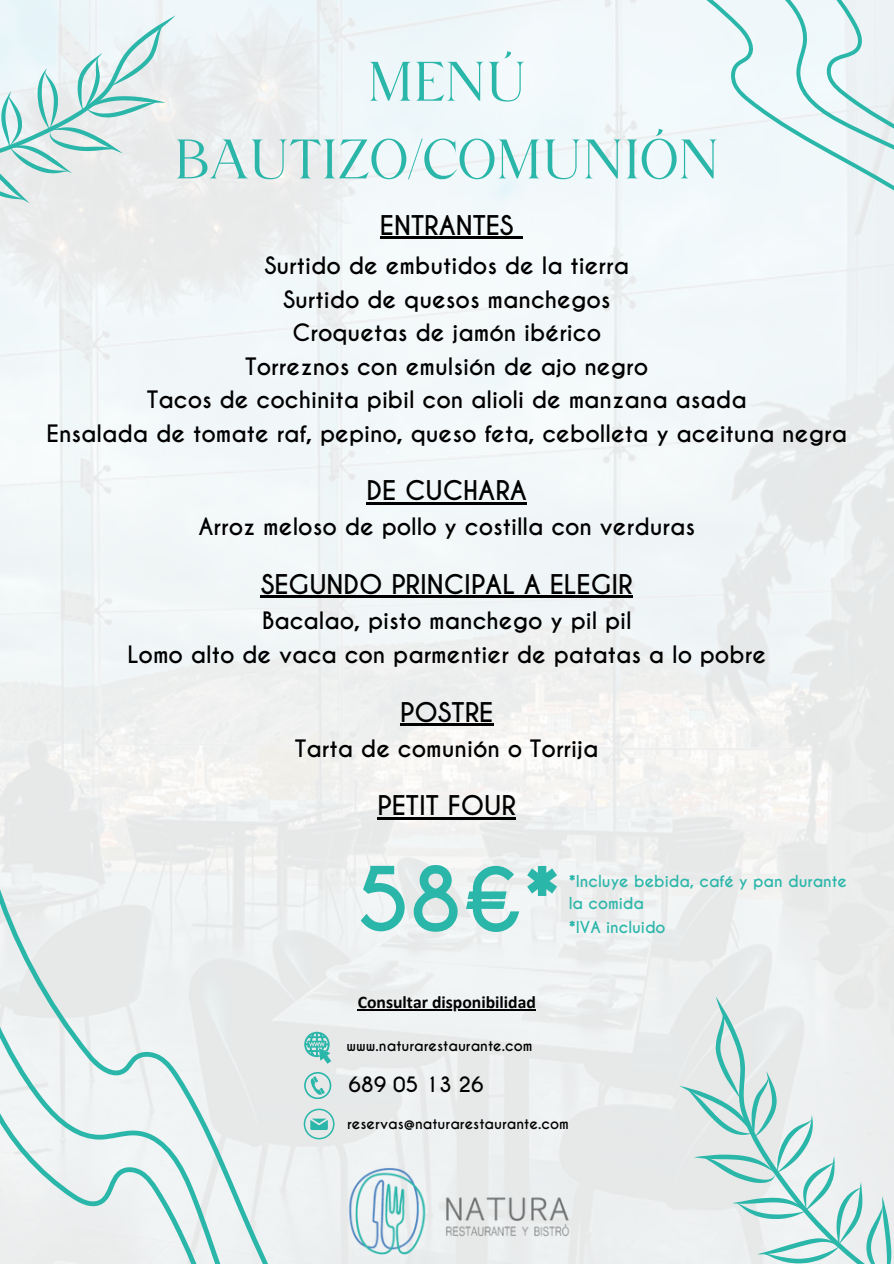
<style>
.page{position:relative;width:894px;height:1264px;background:#fff}
.page>*{position:absolute;margin:0;border:0;box-sizing:border-box;transform-origin:0 0}
.t1{font:700 83.25px "Caviar Dreams";color:#2bb6aa}
.t2{font:55.5px/77.7px "Fligen";color:#2bb6aa;text-align:center}
.t3{font:700 25.5px "Caviar Dreams";color:#000}
.t4{font:700 22.5px/33.5px "Caviar Dreams";color:#000;text-align:center}
.t5{font:700 19.8px "Caviar Dreams";color:#000}
.t6{font:700 17.7px "Calibri";color:#000}
.t7{font:700 15.45px/21.3px "Caviar Dreams";color:#2bb6aa}
.t8{font:700 13.95px "Caviar Dreams";color:#000}
</style>
<div class="page">
<img style="left:0;top:0;width:892px;height:1263px">
<div style="left:598px;top:0;width:295px;height:282px;background:#f1f8fa"></div>
<svg style="left:0;top:870px;width:416px;height:393px;fill:#eef0f1"></svg>
<svg style="left:304px;top:1031px;width:27px;height:32px"></svg>
<svg style="left:304px;top:1071px;width:27px;height:27px"></svg>
<svg style="left:303px;top:1108px;width:31px;height:30px"></svg>
<img style="left:327px;top:1150px;width:264px;height:113px">
<svg style="left:0;top:0;width:176px;height:262px;fill:#eaecec"></svg>
<svg style="left:0;top:23px;width:174px;height:190px;background:#d4e7e7"></svg>
<svg style="left:715px;top:957px;width:178px;height:53px;fill:#e9ebeb"></svg>
<svg style="left:679px;top:1010px;width:214px;height:253px;background:#d5e6e5"></svg>
<hr style="left:380px;top:236px;width:133px;height:2px;background:#000">
<svg style="left:513px;top:236px;width:9px;height:2px"></svg>
<hr style="left:366px;top:502px;width:161px;height:2px;background:#000">
<hr style="left:261px;top:595px;width:371px;height:3px;background:#000">
<hr style="left:400px;top:723px;width:93px;height:2px;background:#000">
<hr style="left:377px;top:816px;width:139px;height:3px;background:#000">
<hr style="left:357px;top:1009px;width:178px;height:1px;background:#000">
<p class="t2" style="left:174px;top:40px;width:547px">MENÚ<br>BAUTIZO/COMUNIÓN</p>
<p class="t3" style="left:380px;top:209px;width:135px">ENTRANTES</p>
<p class="t4" style="left:47px;top:249px;width:801px">Surtido de embutidos de la tierra<br>Surtido de quesos manchegos<br>Croquetas de jamón ibérico<br>Torreznos con emulsión de ajo negro<br>Tacos de cochinita pibil con alioli de manzana asada<br>Ensalada de tomate raf, pepino, queso feta, cebolleta y aceituna negra</p>
<p class="t3" style="left:366px;top:475px;width:162px">DE CUCHARA</p>
<p class="t4" style="left:198px;top:511px;width:498px">Arroz meloso de pollo y costilla con verduras</p>
<p class="t3" style="left:261px;top:569px;width:373px">SEGUNDO PRINCIPAL A ELEGIR</p>
<p class="t4" style="left:127px;top:604px;width:640px">Bacalao, pisto manchego y pil pil<br>Lomo alto de vaca con parmentier de patatas a lo pobre</p>
<p class="t3" style="left:400px;top:696px;width:95px">POSTRE</p>
<p class="t4" style="left:295px;top:732px;width:305px">Tarta de comunión o Torrija</p>
<p class="t3" style="left:377px;top:790px;width:140px">PETIT FOUR</p>
<p class="t1" style="left:356px;top:849px;width:206px">58€*</p>
<p class="t7" style="left:568px;top:871px;width:280px">*Incluye bebida, café y pan durante la comida</p>
<p class="t7" style="left:568px;top:916px;width:98px">*IVA incluido</p>
<p class="t6" style="left:357px;top:995px;width:179px">Consultar disponibilidad</p>
<p class="t8" style="left:346px;top:1037px;width:188px">www.naturarestaurante.com</p>
<p class="t5" style="left:348px;top:1072px;width:137px">689 05 13 26</p>
<h2 class="t8" style="left:347px;top:1115px;width:223px">reservas@naturarestaurante.com</h2>
</div>
